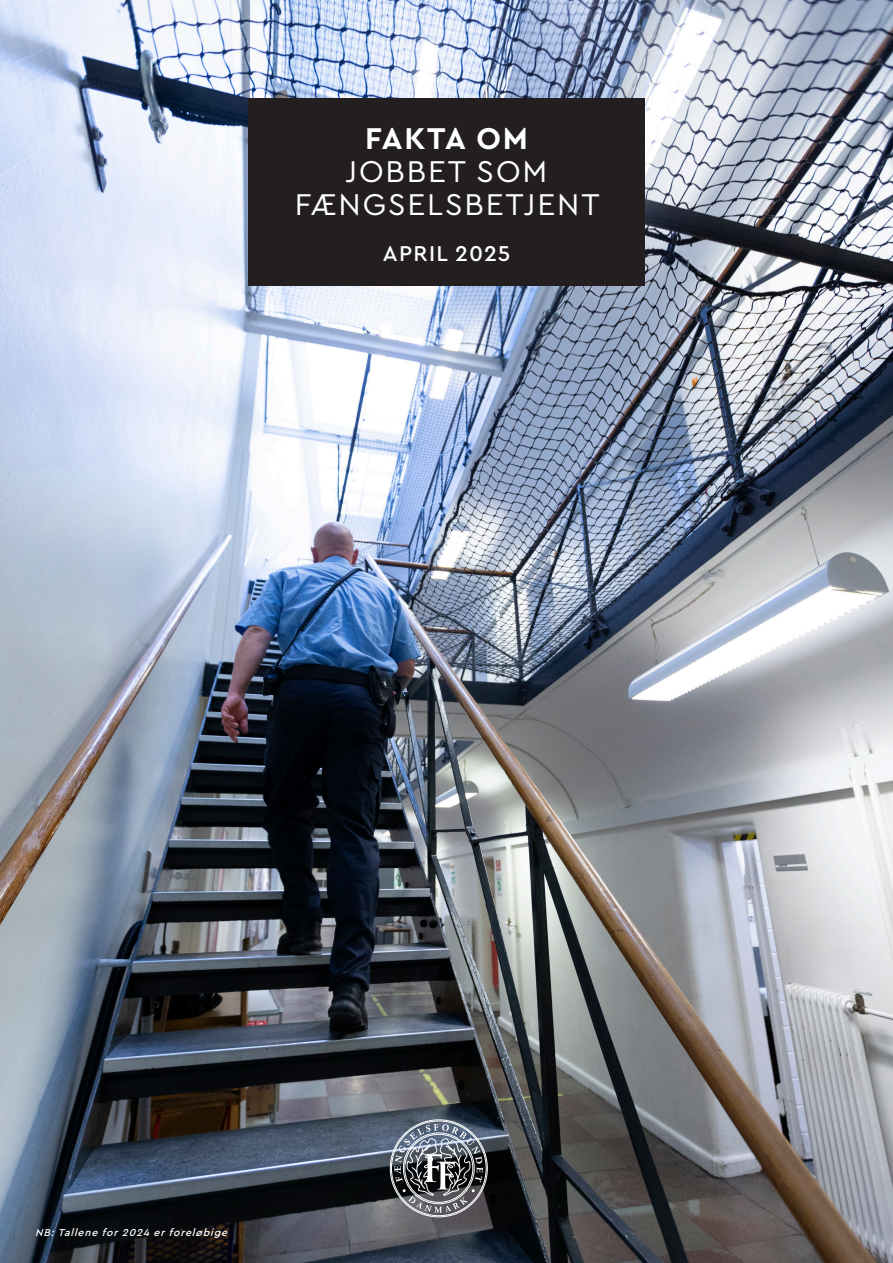
<style>
.page{position:relative;width:893px;height:1263px;background:#fff}
.page>*{position:absolute;margin:0;border:0;box-sizing:border-box;transform-origin:0 0}
.Overskrift_venstrestillet{font:31.5px "Cera PRO";letter-spacing:.06em;color:#fff}
.Overskrift_venstrestillet-2{font:700 31.5px "Cera PRO";letter-spacing:.055em;color:#fff}
.Overskrift_venstrestillet-3{font:500 22.5px "Cera PRO";letter-spacing:.06em;color:#fff}
.Billedetekst___note{font:italic 500 10.5px "Cera PRO";color:#fff}
</style>
<div class="page">
<img style="left:0;top:0;width:893px;height:1263px">
<div style="left:248px;top:99px;width:397px;height:187px;background:#231f20"></div>
<svg style="left:394px;top:1124px;width:89px;height:89px;background:#6d7179"></svg>
<p class="Overskrift_venstrestillet-2" style="left:365px;top:118px;width:164px">FAKTA OM</p>
<p class="Overskrift_venstrestillet" style="left:345px;top:151px;width:203px">JOBBET SOM</p>
<p class="Overskrift_venstrestillet" style="left:295px;top:184px;width:306px">FÆNGSELSBETJENT</p>
<p class="Overskrift_venstrestillet-3" style="left:383px;top:238px;width:129px">APRIL 2025</p>
<p class="Billedetekst___note" style="left:35px;top:1225px;width:197px">NB:Tallene for 2024 er foreløbige</p>
</div>
